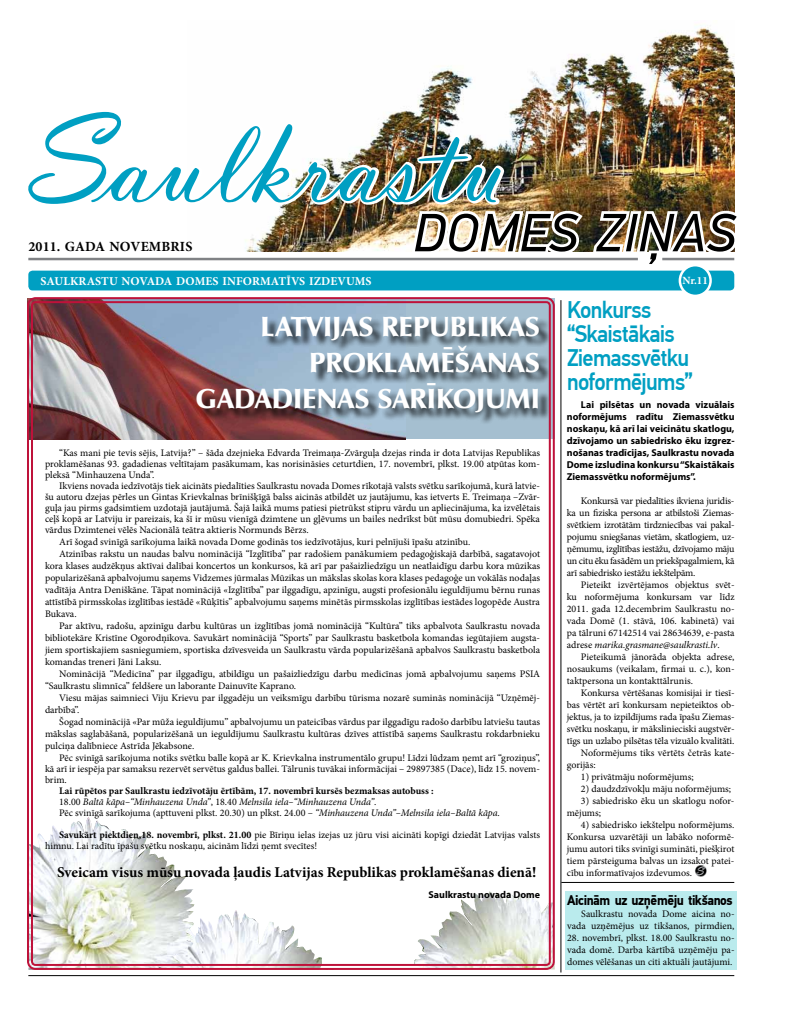
<style>
.page{position:relative;width:791px;height:1021px;background:#fff}
.page>*{position:absolute;margin:0;border:0;box-sizing:border-box;transform-origin:0 0}
.t1{font:italic 53.7px "PF Din Text Pro";letter-spacing:.02em;color:#000}
.t2{font:900 28px/36px "Zapf Humanist 601 TL";color:#fff;text-align:right}
.t3{font:500 24px/24px "PF Din Text Pro";letter-spacing:-.035em;color:#009fc2;scale:.92 1}
.t4{font:700 15px "Minion Pro";color:#000}
.t5{font:700 14px "PF Din Text Pro";letter-spacing:-.035em;color:#000;scale:.92 1}
.t6{font:700 14px "Minion Pro";letter-spacing:.01em;color:#000}
.t7{font:700 12px "Minion Pro";letter-spacing:.01em;color:#fff}
.t8{font:700 11px "Minion Pro";color:#fff}
.t9{font:10px/12px "Minion Pro";color:#000;text-align:justify}
.t10{font:italic 10px/11px "Minion Pro";letter-spacing:-.005em;color:#000}
.t11{font:700 10px/12px "Myriad Pro";color:#000;text-align:justify}
.s1{font-weight:700;font-style:normal}
.s2{font-style:normal}
.s3{font-weight:700}
.s4{font-style:italic}
</style>
<div class="page">
<div style="left:565px;top:891px;width:172px;height:78px;background:#baebed"></div>
<img style="left:245px;top:27px;width:489px;height:224px">
<hr style="left:28px;top:258px;width:610px;height:2px;background:#808285">
<div style="left:28px;top:270px;width:706px;height:20px;background:#009fc2;border-radius:4px"></div>
<div style="left:680px;top:265px;width:30px;height:31px;background:#009fc2;border-radius:50%"></div>
<div style="left:679px;top:264px;width:33px;height:33px;border:2px solid #fff;border-radius:50%"></div>
<img style="left:103px;top:107px;width:405px;height:102px">
<img style="left:28px;top:112px;width:473px;height:92px">
<img style="left:408px;top:207px;width:327px;height:62px">
<hr style="left:28px;top:975px;width:706px;height:1px;background:#000">
<img style="left:695px;top:865px;width:12px;height:11px">
<hr style="left:561px;top:300px;width:1px;height:672px;background:#000">
<hr style="left:561px;top:882px;width:173px;height:1px;background:#000">
<img style="left:414px;top:891px;width:141px;height:78px">
<img style="left:195px;top:910px;width:139px;height:56px">
<img style="left:28px;top:820px;width:167px;height:149px">
<div style="left:375px;top:298px;width:180px;height:141px;background:#a5bfd0"></div>
<img style="left:27px;top:298px;width:378px;height:141px">
<div style="left:198px;top:318px;width:353px;height:107px;background:#000;opacity:.75"></div>
<div style="left:27px;top:297px;width:528px;height:672px;border:2px solid #be123a;border-radius:8px"></div>
<div style="left:31px;top:301px;width:520px;height:664px;border:2px solid #be123a;border-radius:4px"></div>
<h1 class="t1" style="left:413px;top:201px;width:324px">DOMES ZIŅAS</h1>
<h3 class="t6" style="left:28px;top:236px;width:165px">2011. gada novembris</h3>
<p class="t7" style="left:40px;top:273px;width:333px">Saulkrastu novada domes informatīvs izdevums</p>
<p class="t8" style="left:682px;top:273px;width:27px">Nr.11</p>
<h2 class="t2" style="left:196px;top:309px;width:346px">LATVIJAS REPUBLIKAS<br>PROKLAMĒŠANAS<br>GADADIENAS SARĪKOJUMI</h2>
<p class="t9" style="left:45px;top:447px;width:497px;line-height:11px;text-indent:14px">“Kas mani pie tevis sējis, Latvija?” – šāda dzejnieka Edvarda Treimaņa-Zvārguļa dzejas rinda ir dota Latvijas Republikas proklamēšanas 93. gadadienas veltītajam pasākumam, kas norisināsies ceturtdien, 17. novembrī, plkst. 19.00 atpūtas kom&shy;pleksā “Minhauzena Unda”.</p>
<p class="t9" style="left:45px;top:480px;width:497px;line-height:11px;text-indent:14px">Ikviens novada iedzīvotājs tiek aicināts piedalīties Saulkrastu novada Domes rīkotajā valsts svētku sarīkojumā, kurā latvie&shy;šu autoru dzejas pērles un Gintas Krievkalnas brīnišķīgā balss aicinās atbildēt uz jautājumu, kas ietverts E. Treimaņa –Zvār&shy;guļa jau pirms gadsimtiem uzdotajā jautājumā. Šajā laikā mums patiesi pietrūkst stipru vārdu un apliecinājuma, ka izvēlētais ceļš kopā ar Latviju ir pareizais, ka šī ir mūsu vienīgā dzimtene un gļēvums un bailes nedrīkst būt mūsu domubiedri. Spēka vārdus Dzimtenei vēlēs Nacionālā teātra aktieris Normunds Bērzs.</p>
<p class="t9" style="left:59px;top:536px;width:413px">Arī šogad svinīgā sarīkojuma laikā novada Dome godinās tos iedzīvotājus, kuri pelnījuši īpašu atzinību.</p>
<p class="t9" style="left:59px;top:548px;width:482px">Atzinības rakstu un naudas balvu nominācijā “Izglītība” par radošiem panākumiem pedagoģiskajā darbībā, sagatavojot</p>
<p class="t9" style="left:45px;top:560px;width:496px">kora klases audzēkņus aktīvai dalībai koncertos un konkursos, kā arī par pašaizliedzīgu un neatlaidīgu darbu kora mūzikas</p>
<p class="t9" style="left:45px;top:572px;width:496px">popularizēšanā apbalvojumu saņems Vidzemes jūrmalas Mūzikas un mākslas skolas kora klases pedagoģe un vokālās nodaļas</p>
<p class="t9" style="left:45px;top:584px;width:497px">vadītāja Antra Deniškāne. Tāpat nominācijā «Izglītība” par ilggadīgu, apzinīgu, augsti profesionālu ieguldījumu bērnu runas</p>
<p class="t9" style="left:45px;top:596px;width:496px">attīstībā pirmsskolas izglītības iestādē «Rūķītis” apbalvojumu saņems minētās pirmsskolas izglītības iestādes logopēde Austra</p>
<p class="t9" style="left:45px;top:608px;width:33px">Bukava.</p>
<p class="t9" style="left:59px;top:620px;width:482px">Par aktīvu, radošu, apzinīgu darbu kultūras un izglītības jomā nominācijā “Kultūra” tiks apbalvota Saulkrastu novada</p>
<p class="t9" style="left:45px;top:632px;width:496px">bibliotekāre Kristīne Ogorodņikova. Savukārt nominācijā “Sports” par Saulkrastu basketbola komandas iegūtajiem augsta-</p>
<p class="t9" style="left:45px;top:644px;width:497px">jiem sportiskajiem sasniegumiem, sportiska dzīvesveida un Saulkrastu vārda popularizēšanā apbalvos Saulkrastu basketbola</p>
<p class="t9" style="left:45px;top:656px;width:118px">komandas treneri Jāni Laksu.</p>
<p class="t9" style="left:59px;top:668px;width:482px">Nominācijā “Medicīna” par ilggadīgu, atbildīgu un pašaizliedzīgu darbu medicīnas jomā apbalvojumu saņems PSIA</p>
<p class="t9" style="left:45px;top:680px;width:253px">“Saulkrastu slimnīca” feldšere un laborante Dainuvīte Kaprano.</p>
<p class="t9" style="left:59px;top:692px;width:482px">Viesu mājas saimnieci Viju Krievu par ilggadēju un veiksmīgu darbību tūrisma nozarē suminās nominācijā “Uzņēmēj-</p>
<p class="t9" style="left:45px;top:704px;width:36px">darbība”.</p>
<p class="t9" style="left:59px;top:716px;width:482px">Šogad nominācijā «Par mūža ieguldījumu” apbalvojumu un pateicības vārdus par ilggadīgu radošo darbību latviešu tautas</p>
<p class="t9" style="left:45px;top:728px;width:497px">mākslas saglabāšanā, popularizēšanā un ieguldījumu Saulkrastu kultūras dzīves attīstībā saņems Saulkrastu rokdarbnieku</p>
<p class="t9" style="left:45px;top:740px;width:151px">pulciņa dalībniece Astrīda Jēkabsone.</p>
<p class="t9" style="left:45px;top:751px;width:496px;line-height:11px;text-indent:14px">Pēc svinīgā sarīkojuma notiks svētku balle kopā ar K. Krievkalna instrumentālo grupu! Līdzi lūdzam ņemt arī “groziņus”, kā arī ir iespēja par samaksu rezervēt servētus galdus ballei. Tālrunis tuvākai informācijai – 29897385 (Dace), līdz 15. novem&shy;brim.</p>
<p class="t10" style="left:59px;top:784px;width:442px"><span class="s1">Lai rūpētos par Saulkrastu iedzīvotāju ērtībām, 17. novembrī kursēs bezmaksas autobuss :<br></span><span class="s2">18.00</span> Baltā kāpa–“Minhauzena Unda”<span class="s2">, 18.40</span> Melnsila iela–“Minhauzena Unda”<span class="s2">.<br>Pēc svinīgā sarīkojuma (apttuveni plkst. 20.30) un plkst. 24.00 –</span> “Minhauzena Unda”–Melnsila iela–Baltā kāpa<span class="s2">.</span></p>
<p class="t9" style="left:45px;top:828px;width:496px;line-height:11px;text-indent:14px"><span class="s3">Savukārt piektdien,18. novembrī, plkst. 21.00</span> pie Bīriņu ielas izejas uz jūru visi aicināti kopīgi dziedāt Latvijas valsts himnu. Lai radītu īpašu svētku noskaņu, aicinām līdzi ņemt svecītes!</p>
<h3 class="t4" style="left:57px;top:861px;width:480px">Sveicam visus mūsu novada ļaudis Latvijas Republikas proklamēšanas dienā!</h3>
<p class="t11" style="left:428px;top:887px;width:113px">Saulkrastu novada Dome</p>
<h3 class="t3" style="left:567px;top:298px;width:138px">Konkurss “Skaistākais<br>Ziemassvētku noformējums”</h3>
<p class="t11" style="left:567px;top:398px;width:169px;text-indent:14px">Lai pilsētas un novada vizuālais noformējums radītu Ziemassvētku noskaņu, kā arī lai veicinātu skatlogu, dzīvojamo un sabiedrisko ēku izgrez&shy;nošanas tradīcijas, Saulkrastu novada Dome izsludina konkursu “Skaistākais Ziemassvētku noformējums”.</p>
<p class="t9" style="left:567px;top:495px;width:169px;text-indent:14px">Konkursā var piedalīties ikviena juridis&shy;ka un fiziska persona ar atbilstoši Ziemas&shy;svētkiem izrotātām tirdzniecības vai pakal&shy;pojumu sniegšanas vietām, skatlogiem, uz&shy;ņēmumu, izglītības iestāžu, dzīvojamo māju un citu ēku fasādēm un priekšpagalmiem, kā arī sabiedrisko iestāžu iekštelpām.</p>
<p class="t9" style="left:567px;top:579px;width:169px;text-indent:14px">Pieteikt izvērtējamos objektus svēt&shy;ku noformējuma konkursam var līdz 2011. gada 12.decembrim Saulkrastu no&shy;vada Domē (1. stāvā, 106. kabinetā) vai pa tālruni 67142514 vai 28634639, e-pasta adrese <span class="s4">marika.grasmane@saulkrasti.lv</span>.</p>
<p class="t9" style="left:567px;top:651px;width:169px;text-indent:14px">Pieteikumā jānorāda objekta adrese, nosaukums (veikalam, firmai u. c.), kon&shy;taktpersona un kontakttālrunis.</p>
<p class="t9" style="left:581px;top:687px;width:155px">Konkursa vērtēšanas komisijai ir tiesī-</p>
<p class="t9" style="left:567px;top:699px;width:169px">bas vērtēt arī konkursam nepieteiktos ob-</p>
<p class="t9" style="left:567px;top:711px;width:169px">jektus, ja to izpildījums rada īpašu Ziemas-</p>
<p class="t9" style="left:567px;top:723px;width:169px">svētku noskaņu, ir mākslinieciski augstvēr-</p>
<p class="t9" style="left:567px;top:735px;width:169px">tīgs un uzlabo pilsētas tēla vizuālo kvalitāti.</p>
<p class="t9" style="left:581px;top:747px;width:155px">Noformējums tiks vērtēts četrās kate-</p>
<p class="t9" style="left:567px;top:759px;width:30px">gorijās:</p>
<p class="t9" style="left:581px;top:771px;width:114px">1) privātmāju noformējums;</p>
<p class="t9" style="left:581px;top:783px;width:152px">2) daudzdzīvokļu māju noformējums;</p>
<p class="t9" style="left:567px;top:795px;width:169px;text-indent:14px">3) sabiedrisko ēku un skatlogu nofor&shy;mējums;</p>
<p class="t9" style="left:567px;top:819px;width:169px;text-indent:14px">4) sabiedrisko iekštelpu noformējums.<br>Konkursa uzvarētāji un labāko noformē&shy;jumu autori tiks svinīgi sumināti, piešķirot tiem pārsteiguma balvas un izsakot patei&shy;cību informatīvajos izdevumos.</p>
<h3 class="t5" style="left:567px;top:891px;width:181px">Aicinām uz uzņēmēju tikšanos</h3>
<p class="t9" style="left:567px;top:907px;width:169px;text-align:right">Saulkrastu novada Dome aicina no&shy;vada uzņēmējus uz tikšanos, pirmdien,</p>
<p class="t9" style="left:567px;top:931px;width:169px">28. novembrī, plkst. 18.00 Saulkrastu no&shy;vada domē. Darba kārtībā uzņēmēju pa&shy;domes vēlēšanas un citi aktuāli jautājumi.</p>
</div>
